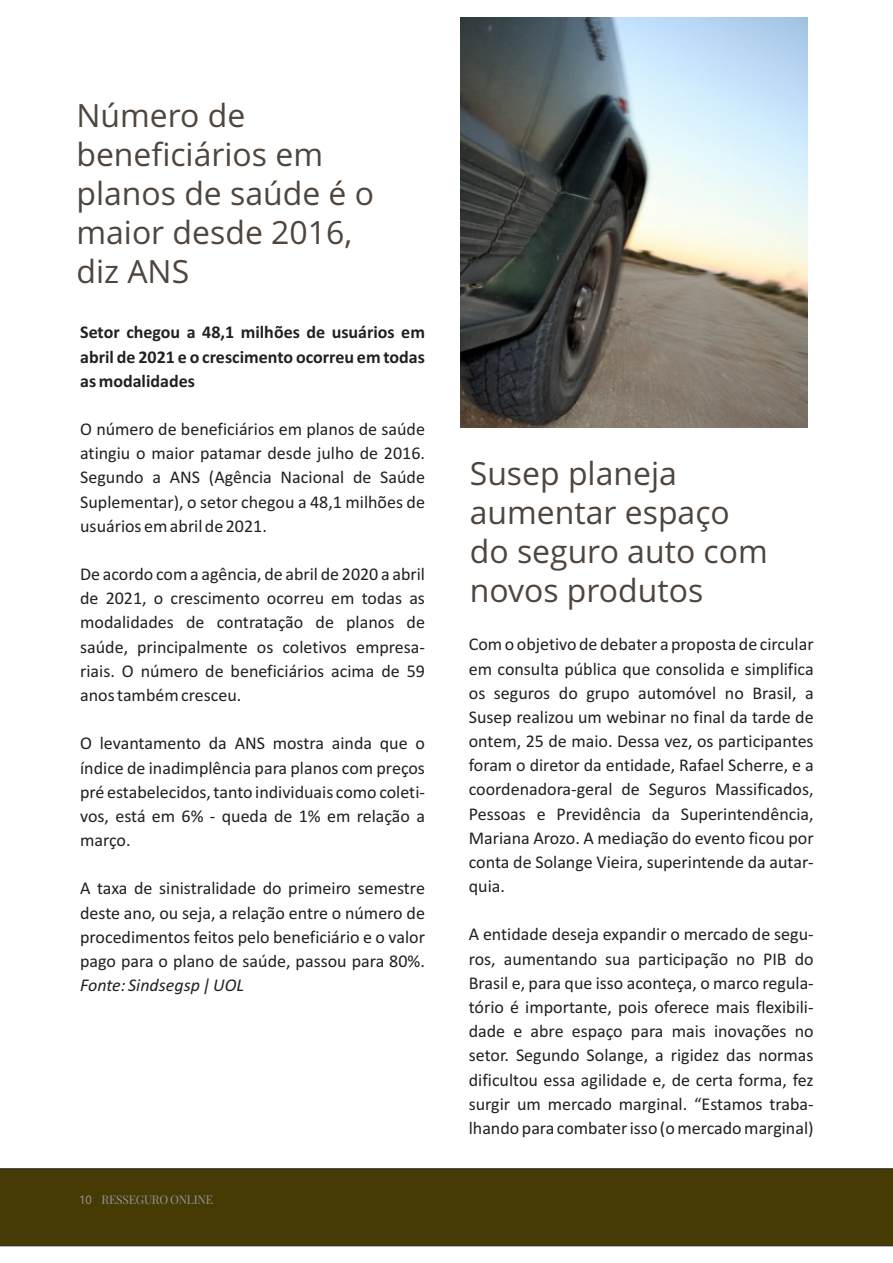
<style>
.page{position:relative;width:893px;height:1263px;background:#fff}
.page>*{position:absolute;margin:0;border:0;box-sizing:border-box;transform-origin:0 0}
.t1{font:31.95px/39.2px "Open Sans";color:#4f453d}
.t2{font:18px/24.2px "Calibri";color:#231f20}
.t3{font:700 18px/24.2px "Calibri";color:#231f20;text-align:justify}
.t4{font:italic 18px "Calibri";color:#231f20}
.t5{font:12px "Playfair Display";letter-spacing:-.02em;color:#949698}
.s1{font-family:"Ebrima"}
</style>
<div class="page">
<div style="left:0;top:1168px;width:893px;height:78px;background:#473b05"></div>
<img style="left:461px;top:18px;width:346px;height:409px">
<h1 class="t1" style="left:76px;top:99px;width:299px">Número de beneficiários em planos de saúde é o maior desde 2016, diz ANS</h1>
<p class="t3" style="left:80px;top:322px;width:346px">Setor chegou a 48,1 milhões de usuários em abril de 2021 e o crescimento ocorreu em todas as modalidades</p>
<p class="t2" style="left:80px;top:418px;width:346px;text-align:justify">O número de beneficiários em planos de saúde atingiu o maior patamar desde julho de 2016.<br>Segundo a ANS (Agência Nacional de Saúde Suplementar), o setor chegou a 48,1 milhões de usuários em abril de 2021.</p>
<p class="t2" style="left:80px;top:563px;width:346px;text-align:justify">De acordo com a agência, de abril de 2020 a abril de 2021, o crescimento ocorreu em todas as modalidades de contratação de planos de saúde, principalmente os coletivos empresa-</p>
<h1 class="t1" style="left:470px;top:457px;width:300px">Susep planeja aumentar espaço do seguro auto com novos produtos</h1>
<p class="t2" style="left:469px;top:634px;width:346px">Com o objetivo de debater a proposta de circular</p>
<p class="t2" style="left:80px;top:660px;width:346px">riais. O número de beneficiários acima de 59</p>
<p class="t2" style="left:469px;top:658px;width:346px">em consulta pública que consolida e simplifica</p>
<p class="t2" style="left:80px;top:684px;width:163px">anos também cresceu.</p>
<p class="t2" style="left:469px;top:682px;width:346px">os seguros do grupo automóvel no Brasil, a<br>Susep realizou um webinar no final da tarde de</p>
<p class="t2" style="left:80px;top:733px;width:346px">O levantamento da ANS mostra ainda que o</p>
<p class="t2" style="left:469px;top:730px;width:346px">ontem, 25 de maio. Dessa vez, os participantes foram o diretor da entidade, Rafael Scherre, e a</p>
<p class="t2" style="left:80px;top:757px;width:346px">índice de inadimplência para planos com preços pré estabelecidos, tantoindividuais como coleti-</p>
<p class="t2" style="left:469px;top:779px;width:346px">coordenadora-geral de Seguros Massificados,</p>
<p class="t2" style="left:80px;top:805px;width:346px">vos, está em 6% - queda de 1% em relação a</p>
<p class="t2" style="left:469px;top:803px;width:346px">Pessoas e Previdência da Superintendência,</p>
<p class="t2" style="left:80px;top:829px;width:52px">março.</p>
<p class="t2" style="left:469px;top:827px;width:346px">Mariana Arozo. A mediação do evento ficou por conta de Solange Vieira, superintende da autar-</p>
<p class="t2" style="left:80px;top:878px;width:346px">A taxa de sinistralidade do primeiro semestre</p>
<p class="t2" style="left:469px;top:875px;width:38px">quia.</p>
<p class="t2" style="left:80px;top:902px;width:346px">deste ano, ou seja, a relação entre o número de procedimentos feitos pelo beneficiário e o valor</p>
<p class="t2" style="left:469px;top:924px;width:346px">A entidade deseja expandir o mercado de segu-</p>
<p class="t2" style="left:80px;top:950px;width:346px">pago para o plano de saúde, passou para 80%.</p>
<p class="t2" style="left:469px;top:948px;width:346px">ros, aumentando sua participação no PIB do</p>
<p class="t4" style="left:80px;top:977px;width:165px">Fonte: Sindsegsp | UOL</p>
<p class="t2" style="left:469px;top:972px;width:346px;text-align:justify">Brasil e, para que isso aconteça, o marco regula&shy;tório é importante, pois oferece mais flexibili&shy;dade e abre espaço para mais inovações no setor. Segundo Solange, a rigidez das normas dificultou essa agilidade e, de certa forma, fez surgir um mercado marginal. “Estamos traba&shy;lhando para combater isso (o mercado marginal)</p>
<p class="t5" style="left:79px;top:1191px;width:135px"><span class="s1">10</span> RESSEGURO ONLINE</p>
</div>
